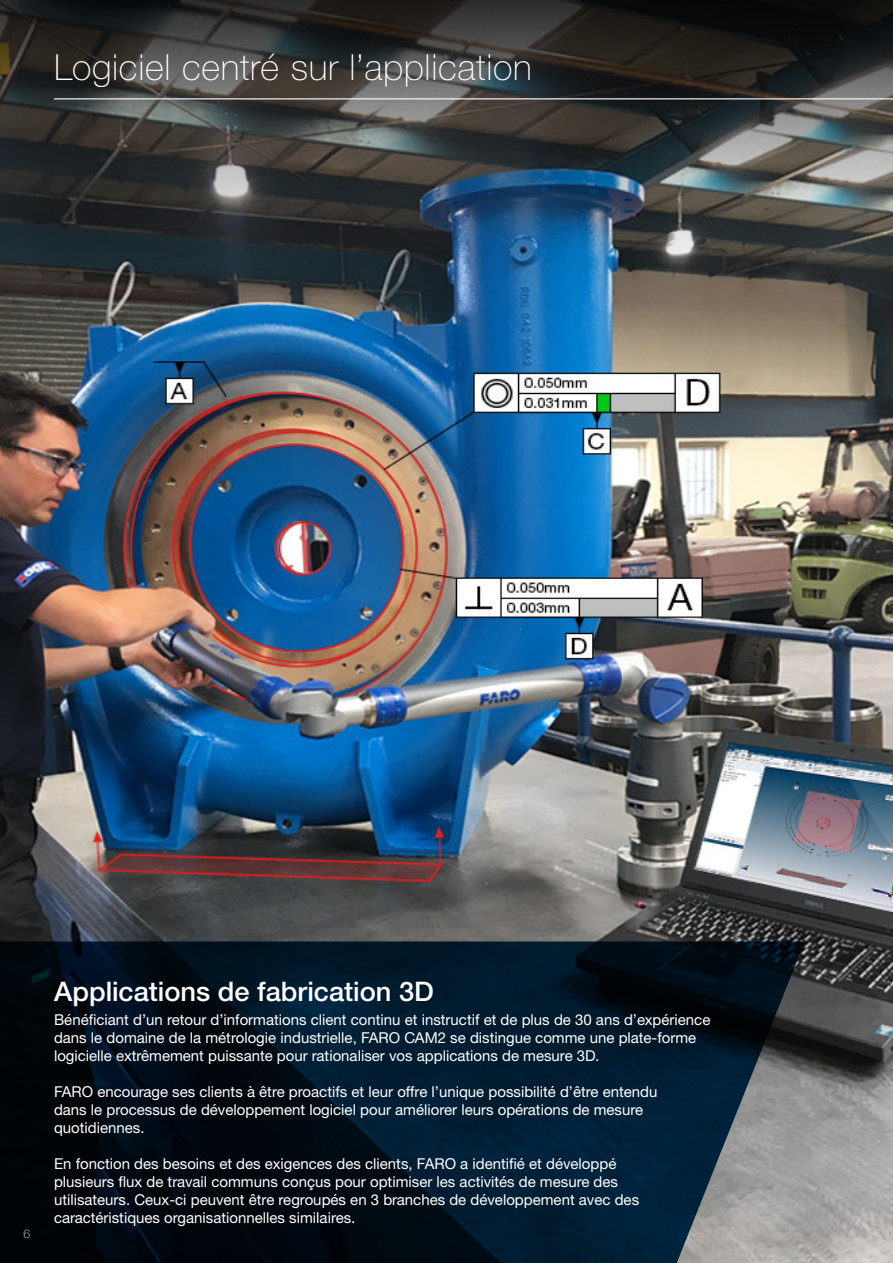
<style>
.page{position:relative;width:893px;height:1263px;background:#fff}
.page>*{position:absolute;margin:0;border:0;box-sizing:border-box;transform-origin:0 0}
.t1{font:100 36px "Helvetica Neue LTW1 G";letter-spacing:.02em;color:#fff}
.t2{font:500 27px "Helvetica Neue LTW1 G";color:#fff}
.t3{font:15px/18px "Helvetica Neue LTW1 G";color:#fff}
.t4{font:100 12px "Helvetica Neue LTW1 G";color:#e4e5e7}
</style>
<div class="page">
<img style="left:0;top:0;width:893px;height:1263px">
<hr style="left:54px;top:98px;width:839px;height:1px;background:#fff">
<svg style="left:0;top:941px;width:805px;height:322px;background:#0b1c29"></svg>
<h1 class="t1" style="left:54px;top:46px;width:479px">Logiciel centré sur l’application</h1>
<p class="t4" style="left:24px;top:1227px;width:8px">6</p>
<h2 class="t2" style="left:54px;top:975px;width:381px">Applications de fabrication 3D</h2>
<p class="t3" style="left:54px;top:1011px;width:658px">Bénéficiant d’un retour d’informations client continu et instructif et de plus de 30 ans d’expérience dans le domaine de la métrologie industrielle, FARO CAM2 se distingue comme une plate-forme logicielle extrêmement puissante pour rationaliser vos applications de mesure 3D.</p>
<p class="t3" style="left:54px;top:1083px;width:605px">FARO encourage ses clients à être proactifs et leur offre l’unique possibilité d’être entendu dans le processus de développement logiciel pour améliorer leurs opérations de mesure quotidiennes.</p>
<p class="t3" style="left:54px;top:1155px;width:587px">En fonction des besoins et des exigences des clients, FARO a identifié et développé plusieurs flux de travail communs conçus pour optimiser les activités de mesure des utilisateurs. Ceux-ci peuvent être regroupés en 3 branches de développement avec des caractéristiques organisationnelles similaires.</p>
</div>
